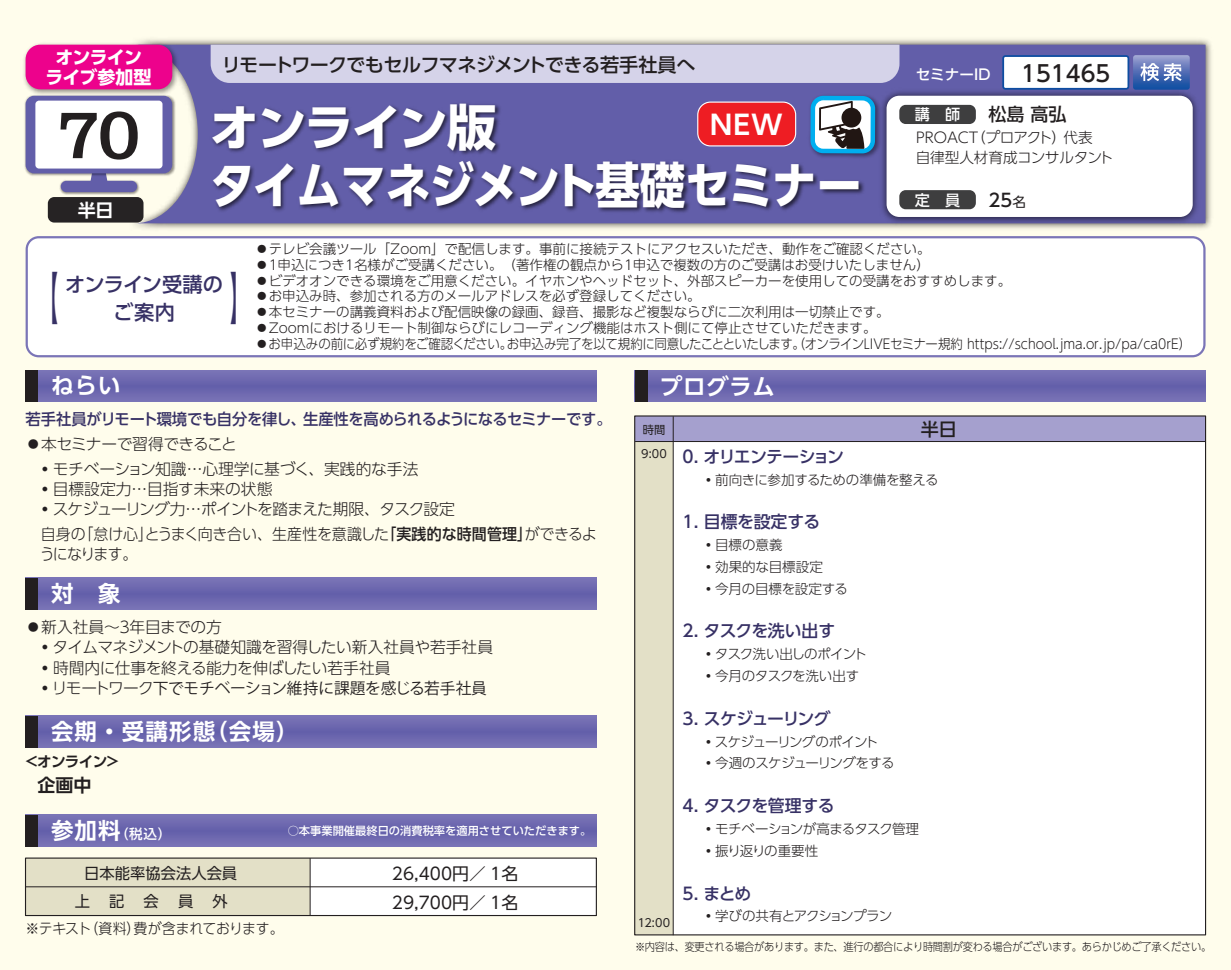
<style>
.page{position:relative;width:1231px;height:970px;background:#fff}
.page>*{position:absolute;margin:0;border:0;box-sizing:border-box;transform-origin:0 0}
.t1{font:700 59.62px "Kakumin Pro";color:#231f20}
.t2{font:500 52.65px "UD Shin Go Pro";color:#373165;scale:.38 1}
.t3{font:700 49.5px/58.5px "UD Shin Go Pro";letter-spacing:-.035em;color:#fff}
.t4{font:700 26.78px "UD Shin Go Pro De";color:#fff}
.t5{font:700 22.5px "UD Shin Go Pro De";letter-spacing:.05em;color:#fff}
.t6{font:500 22.5px "UD Shin Go Pro";color:#231f20}
.t7{font:500 20.25px/28.1px "UD Shin Go Pro";letter-spacing:-.01em;color:#373165;text-align:center}
.t8{font:500 19.12px "UD Shin Go Pro";letter-spacing:-.04em;color:#231f20}
.t9{font:700 18px/20.2px "UD Shin Go Pro";letter-spacing:-.045em;color:#fff;text-align:center}
.t10{font:500 18px "UD Shin Go Pro";color:#231f20}
.t11{font:700 18px "UD Shin Go Pro De";color:#231f20}
.t12{font:700 18px "UD Shin Go Pro De";color:#fff}
.t13{font:500 16.88px "UD Shin Go Pro";letter-spacing:-.035em;color:#373165}
.t14{font:500 16.88px "UD Shin Go Pro";letter-spacing:-.08em;color:#373165}
.t15{font:16.88px/28.8px "UD Shin Go Pro";color:#231f20}
.t16{font:500 16.88px "UD Shin Go Pro";letter-spacing:-.015em;color:#373165}
.t17{font:300 15.75px/20.2px "UD Shin Go Pro";letter-spacing:-.025em;color:#231f20}
.t18{font:300 15.75px/20.2px "UD Shin Go Pro";letter-spacing:-.025em;color:#231f20;scale:.95 1}
.t19{font:500 15.75px "UD Shin Go Pro";letter-spacing:-.02em;color:#373165}
.t20{font:15.75px "Koz Go Pr 6 N";letter-spacing:-.02em;color:#231f20}
.t21{font:15.3px/28.8px "UD Shin Go Pro";color:#231f20}
.t22{font:500 15.08px "UD Shin Go Pro";color:#fff}
.t23{font:300 14.62px/20.2px "UD Shin Go Pro";color:#231f20}
.t24{font:300 14.62px "UD Shin Go Pro";letter-spacing:-.02em;color:#231f20;scale:.95 1}
.t25{font:700 14.62px "UD Shin Go Pro De";letter-spacing:-.05em;color:#231f20}
.t26{font:500 14.62px "UD Shin Go Pro";color:#fff}
.t27{font:300 13.5px "UD Shin Go Pro";color:#231f20}
.t28{font:300 13.5px "UD Shin Go Pro";letter-spacing:-.06em;color:#231f20}
.t29{font:300 13.5px "UD Shin Go Pro";letter-spacing:-.03em;color:#231f20}
.t30{font:300 13.5px "UD Shin Go Pro";letter-spacing:-.035em;color:#231f20}
.t31{font:300 13.5px "UD Shin Go Pro";letter-spacing:-.055em;color:#231f20}
.t32{font:300 13.5px "UD Shin Go Pro";letter-spacing:-.065em;color:#231f20}
.t33{font:300 13.5px "UD Shin Go Pro";letter-spacing:-.025em;color:#231f20}
.t34{font:300 13.5px "UD Shin Go Pro";letter-spacing:-.09em;color:#231f20}
.t35{font:500 13.5px "UD Shin Go Pro";color:#fff}
.t36{font:300 11.25px "UD Shin Go Pro";letter-spacing:-.03em;color:#231f20;scale:.91 1}
.t37{font:500 11.25px "UD Shin Go Pro";color:#fff}
.t38{font:11.25px "UD Shin Go Pro";letter-spacing:.025em;color:#231f20}
.s1{font-weight:400;font-size:13.5px}
.s2{font-weight:700}
.s3{font-weight:500}
.s4{font-family:"UD Shin Go Pro";font-weight:700}
.s5{font-family:"UD Shin Go Pro";font-weight:300}
.s6{font-family:"UD Shin Go Pro De";font-weight:700;font-size:22.5px}
</style>
<div class="page">
<div style="left:0;top:0;width:1231px;height:969px;background:#fffdec"></div>
<img style="left:124px;top:39px;width:1088px;height:190px">
<svg style="left:134px;top:45px;width:1072px;height:178px;background:#736faf"></svg>
<div style="left:211px;top:45px;width:688px;height:38px;background:#d5d3e9"></div>
<div style="left:635px;top:416px;width:571px;height:518px;background:#fff"></div>
<div style="left:26px;top:858px;width:570px;height:57px;background:#fff"></div>
<div style="left:636px;top:442px;width:37px;height:491px;background:#e3e0c7"></div>
<div style="left:635px;top:416px;width:571px;height:25px;background:#a5a0ce"></div>
<hr style="left:673px;top:416px;width:1px;height:519px;background:#231f20">
<hr style="left:635px;top:441px;width:571px;height:1px;background:#231f20">
<div style="left:635px;top:370px;width:571px;height:31px;background:#6f69b0"></div>
<div style="left:635px;top:370px;width:12px;height:31px;background:#231f20"></div>
<img style="left:877px;top:86px;width:326px;height:141px">
<div style="left:887px;top:96px;width:306px;height:121px;background:#fff;border-radius:13px"></div>
<div style="left:26px;top:858px;width:284px;height:57px;background:#e3e0c7"></div>
<hr style="left:26px;top:886px;width:570px;height:1px;background:#231f20">
<hr style="left:310px;top:858px;width:1px;height:57px;background:#231f20">
<div style="left:25px;top:857px;width:572px;height:59px;border:1px solid #231f20"></div>
<img style="left:207px;top:98px;width:663px;height:131px">
<div style="left:48px;top:197px;width:96px;height:25px;background:#262324;border-radius:6px"></div>
<div style="left:26px;top:814px;width:570px;height:32px;background:linear-gradient(to right,#6f69b0,#6f69b0)"></div>
<div style="left:26px;top:814px;width:12px;height:32px;background:#231f20"></div>
<div style="left:899px;top:190px;width:77px;height:19px;background:#3e3e3f;border-radius:6px"></div>
<div style="left:899px;top:105px;width:77px;height:19px;background:#3e3e3f;border-radius:6px"></div>
<svg style="left:1002px;top:55px;width:188px;height:35px;background:#bac7e1"></svg>
<div style="left:26px;top:578px;width:570px;height:31px;background:#6f69b0"></div>
<div style="left:26px;top:578px;width:12px;height:31px;background:#231f20"></div>
<div style="left:26px;top:370px;width:570px;height:31px;background:#6f69b0"></div>
<div style="left:26px;top:370px;width:12px;height:31px;background:#231f20"></div>
<div style="left:26px;top:715px;width:570px;height:32px;background:linear-gradient(to right,#6f69b0,#6f69b0)"></div>
<div style="left:26px;top:715px;width:12px;height:32px;background:#231f20"></div>
<img style="left:23px;top:40px;width:159px;height:59px">
<div style="left:26px;top:45px;width:146px;height:44px;background:#ed028c;border-radius:15px"></div>
<img style="left:59px;top:184px;width:82px;height:12px">
<div style="left:61px;top:181px;width:76px;height:11px;background:#625ea9;border-radius:6px"></div>
<img style="left:24px;top:93px;width:153px;height:85px">
<div style="left:26px;top:96px;width:146px;height:77px;background:#625ea9;border-radius:9px"></div>
<svg style="left:35px;top:101px;width:128px;height:83px;background:#ededf3"></svg>
<div style="left:26px;top:236px;width:1180px;height:121px;background:#fff"></div>
<img style="left:806px;top:91px;width:78px;height:71px">
<svg style="left:810px;top:96px;width:65px;height:57px;background:#7ca4b6"></svg>
<h3 class="t9" style="left:45px;top:46px;width:108px">オンラインライブ参加型</h3>
<h1 class="t1" style="left:56px;top:88px;width:86px">70</h1>
<h3 class="t12" style="left:78px;top:195px;width:37px">半日</h3>
<h3 class="t8" style="left:222px;top:50px;width:475px">リモートワークでもセルフマネジメントできる若手社員へ</h3>
<h3 class="t3" style="left:210px;top:96px;width:654px">オンライン版<br>タイムマネジメント基礎セミナー</h3>
<h3 class="t4" style="left:710px;top:103px;width:74px">NEW</h3>
<p class="t26" style="left:916px;top:62px;width:76px">セミナーID</p>
<h3 class="t6" style="left:1021px;top:55px;width:91px">151465</h3>
<h3 class="t10" style="left:989px;top:99px;width:79px">松島 高弘</h3>
<p class="t23" style="left:916px;top:126px;width:199px">PROACT（プロアクト）代表<br>自律型人材育成コンサルタント</p>
<p class="t22" style="left:915px;top:102px;width:47px">講　師</p>
<p class="t22" style="left:915px;top:188px;width:47px">定　員</p>
<h3 class="t10" style="left:989px;top:186px;width:39px">25<span class="s1">名</span></h3>
<h2 class="t2" style="left:38px;top:255px;width:55px">【</h2>
<h3 class="t7" style="left:65px;top:269px;width:160px">オンライン受講のご案内</h3>
<h2 class="t2" style="left:230px;top:255px;width:55px">】</h2>
<p class="t27" style="left:255px;top:238px;width:677px">●テレビ会議ツール「Zoom」で配信します。事前に接続テストにアクセスいただき、動作をご確認ください。</p>
<p class="t27" style="left:255px;top:254px;width:676px">●1申込につき1名様がご受講ください。（著作権の観点から1申込で複数の方のご受講はお受けいたしません）</p>
<p class="t27" style="left:255px;top:269px;width:757px">●ビデオオンできる環境をご用意ください。イヤホンやヘッドセット、外部スピーカーを使用しての受講をおすすめします。</p>
<p class="t27" style="left:255px;top:285px;width:447px">●お申込み時、参加される方のメールアドレスを必ず登録してください。</p>
<p class="t27" style="left:255px;top:301px;width:636px">●本セミナーの講義資料および配信映像の録画、録音、撮影など複製ならびに二次利用は一切禁止です。</p>
<p class="t27" style="left:255px;top:317px;width:623px">●Zoomにおけるリモート制御ならびにレコーディング機能はホスト側にて停止させていただきます。</p>
<p class="t27" style="left:255px;top:332px;width:938px">●お申込みの前に必ず規約をご確認ください。お申込み完了を以て規約に同意したことといたします。（オンラインLIVEセミナー規約 https://school.jma.or.jp/pa/ca0rE）</p>
<h3 class="t5" style="left:51px;top:367px;width:71px">ねらい</h3>
<p class="t19" style="left:26px;top:406px;width:588px">若手社員がリモート環境でも自分を律し、生産性を高められるようになるセミナーです。</p>
<p class="t17" style="left:37px;top:431px;width:383px;line-height:24.8px;text-indent:-12px">●本セミナーで習得できること<br><span class="s2">・</span>モチベーション知識…心理学に基づく、実践的な手法</p>
<p class="t17" style="left:37px;top:478px;width:419px"><span class="s2">・</span>目標設定力…目指す未来の状態<br><span class="s2">・</span>スケジューリング力…ポイントを踏まえた期限、タスク設定</p>
<p class="t18" style="left:40px;top:523px;width:588px">自身の「怠け心」とうまく向き合い、生産性を意識した<span class="s3">「実践的な時間管理」</span>ができるようになります。</p>
<h3 class="t5" style="left:51px;top:575px;width:71px">対　象</h3>
<p class="t17" style="left:37px;top:616px;width:457px;text-indent:-12px">●新入社員～３年目までの方<br><span class="s2">・</span>タイムマネジメントの基礎知識を習得したい新入社員や若手社員<span class="s2">・</span>時間内に仕事を終える能力を伸ばしたい若手社員</p>
<p class="t20" style="left:37px;top:679px;width:451px"><span class="s4">・</span><span class="s5">リモートワーク</span>下でモチベーション維持に課題を感じる若手社員</p>
<h3 class="t5" style="left:51px;top:713px;width:249px">会期・受講形態（会場）</h3>
<p class="t25" style="left:24px;top:749px;width:98px">＜オンライン＞</p>
<h3 class="t11" style="left:37px;top:770px;width:55px">企画中</h3>
<p class="t35" style="left:51px;top:823px;width:122px"><span class="s6">参加料</span>（税込）</p>
<p class="t37" style="left:288px;top:821px;width:305px">○本事業開催最終日の消費税率を適用させていただきます。</p>
<p class="t21" style="left:75px;top:858px;width:164px;text-indent:10px">日本能率協会法人会員上記会員外</p>
<p class="t24" style="left:26px;top:916px;width:273px">※テキスト（資料）費が含まれております。</p>
<p class="t15" style="left:392px;top:858px;width:128px">26,400円／ 1名<br>29,700円／ 1名</p>
<h3 class="t5" style="left:660px;top:368px;width:116px">プログラム</h3>
<p class="t38" style="left:643px;top:420px;width:24px">時間</p>
<h3 class="t10" style="left:921px;top:414px;width:37px">半日</h3>
<p class="t38" style="left:641px;top:444px;width:27px">9:00</p>
<p class="t38" style="left:638px;top:913px;width:34px">12:00</p>
<p class="t14" style="left:683px;top:442px;width:163px">0. オリエンテーション</p>
<p class="t29" style="left:702px;top:468px;width:238px">•前向きに参加するための準備を整える</p>
<p class="t16" style="left:683px;top:508px;width:139px">1. 目標を設定する</p>
<p class="t27" style="left:702px;top:534px;width:82px">•目標の意義</p>
<p class="t27" style="left:702px;top:556px;width:123px">•効果的な目標設定</p>
<p class="t27" style="left:702px;top:577px;width:148px">•今月の目標を設定する</p>
<p class="t13" style="left:683px;top:617px;width:154px">2. タスクを洗い出す</p>
<p class="t32" style="left:702px;top:643px;width:167px">•タスク洗い出しのポイント</p>
<p class="t33" style="left:702px;top:665px;width:159px">•今月のタスクを洗い出す</p>
<p class="t14" style="left:683px;top:704px;width:150px">3. スケジューリング</p>
<p class="t28" style="left:702px;top:730px;width:178px">•スケジューリングのポイント</p>
<p class="t31" style="left:702px;top:752px;width:195px">•今週のスケジューリングをする</p>
<p class="t13" style="left:683px;top:792px;width:154px">4. タスクを管理する</p>
<p class="t30" style="left:702px;top:817px;width:219px">•モチベーションが高まるタスク管理</p>
<p class="t34" style="left:702px;top:839px;width:118px">•振り返りの重要性</p>
<p class="t13" style="left:683px;top:879px;width:70px">5. まとめ</p>
<p class="t28" style="left:702px;top:905px;width:192px">•学びの共有とアクションプラン</p>
<p class="t36" style="left:635px;top:937px;width:635px">※内容は、変更される場合があります。また、進行の都合により時間割が変わる場合がございます。あらかじめご了承ください。</p>
</div>
